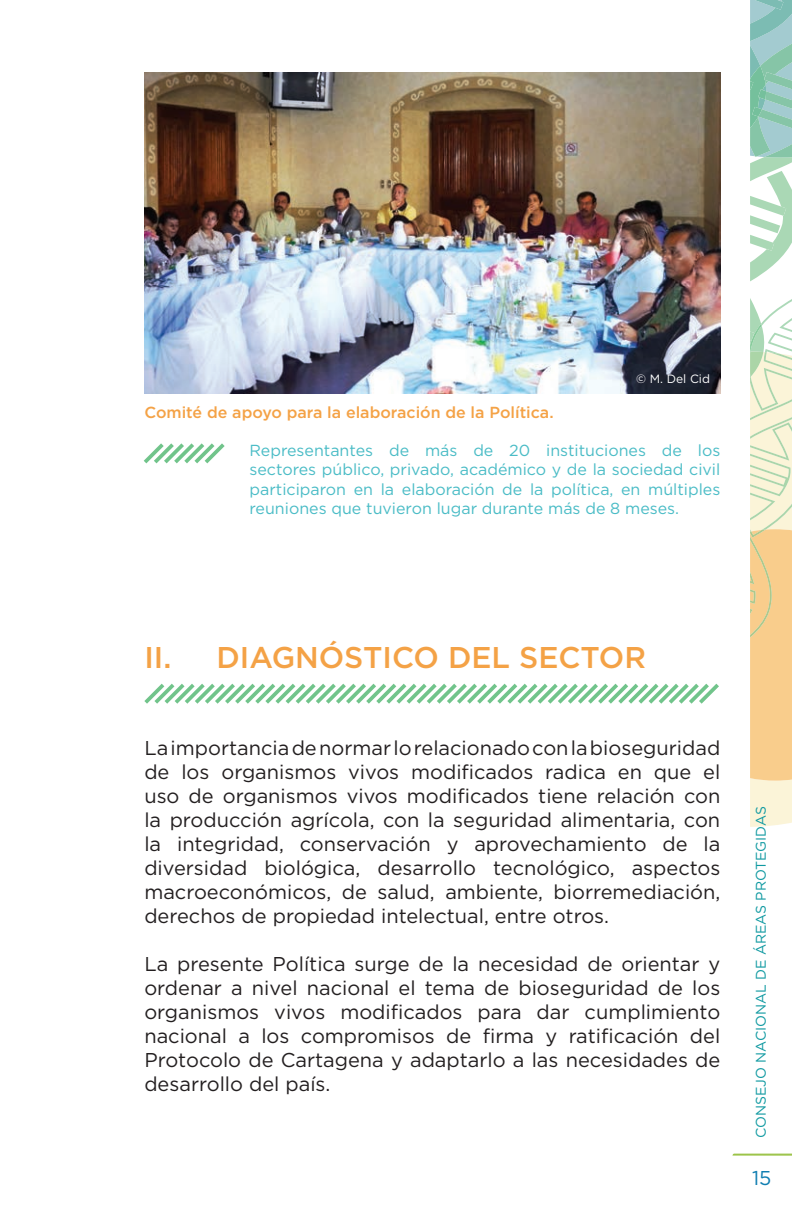
<style>
.page{position:relative;width:792px;height:1224px;background:#fff}
.page>*{position:absolute;margin:0;border:0;box-sizing:border-box;transform-origin:0 0}
.t1{font:500 30px "Gotham";color:#f4a246}
.t2{font:20px/24px "Gotham";color:#231f20;text-align:justify}
.t3{font:20px "Gotham";color:#107eb1}
.t4{font:16px/19.2px "Gotham";color:#4abcc6;text-align:justify}
.t5{font:500 16px "Gotham";color:#f4a246}
.t6{font:14px "Gotham";color:#0f99a1}
.t7{font:12px "Gotham";color:#fff}
</style>
<div class="page">
<svg style="left:750px;top:0;width:42px;height:827px"></svg>
<svg style="left:732px;top:1153px;width:60px;height:3px"></svg>
<img style="left:144px;top:72px;width:576px;height:321px">
<svg style="left:143px;top:443px;width:82px;height:21px"></svg>
<svg style="left:144px;top:683px;width:575px;height:21px"></svg>
<p class="t5" style="left:144px;top:406px;width:411px">Comité de apoyo para la elaboración de la Política.</p>
<p class="t7" style="left:636px;top:374px;width:75px">© M. Del Cid</p>
<p class="t4" style="left:250px;top:442px;width:472px">Representantes de más de 20 instituciones de los sectores público, privado, académico y de la sociedad civil participaron en la elaboración de la política, en múltiples reuniones que tuvieron lugar durante más de 8 meses.</p>
<h1 class="t1" style="left:144px;top:646px;width:503px">II. DIAGNÓSTICO DEL SECTOR</h1>
<p class="t2" style="left:144px;top:737px;width:578px">La importancia de normar lo relacionado con la bioseguridad de los organismos vivos modificados radica en que el uso de organismos vivos modificados tiene relación con la producción agrícola, con la seguridad alimentaria, con la integridad, conservación y aprovechamiento de la diversidad biológica, desarrollo tecnológico, aspectos macroeconómicos, de salud, ambiente, biorremediación, derechos de propiedad intelectual, entre otros.</p>
<p class="t2" style="left:144px;top:953px;width:577px">La presente Política surge de la necesidad de orientar y ordenar a nivel nacional el tema de bioseguridad de los organismos vivos modificados para dar cumplimiento nacional a los compromisos de firma y ratificación del Protocolo de Cartagena y adaptarlo a las necesidades de desarrollo del país.</p>
<p class="t6" style="left:756px;top:1138px;width:333px;rotate:-90deg">CONSEJO NACIONAL DE ÁREAS PROTEGIDAS</p>
<p class="t3" style="left:752px;top:1170px;width:21px">15</p>
</div>
